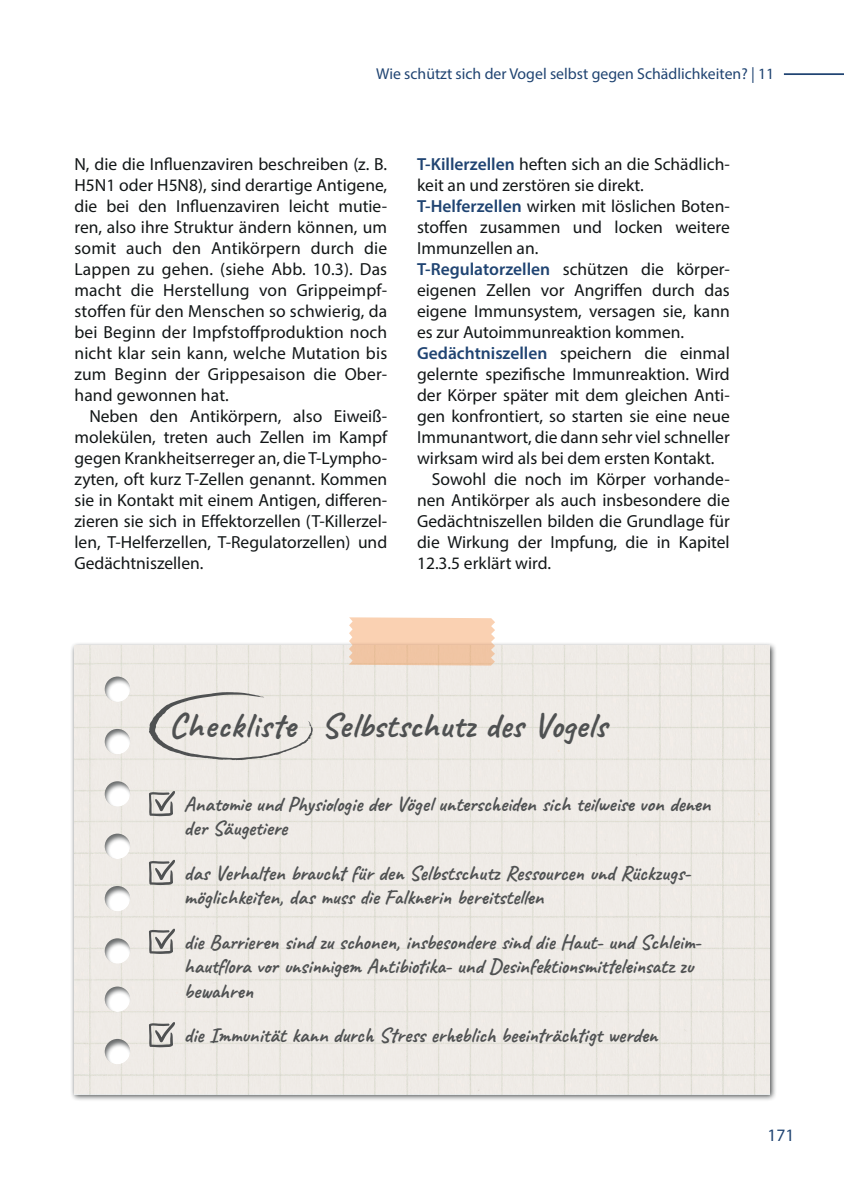
<style>
.page{position:relative;width:844px;height:1191px;background:#fff}
.page>*{position:absolute;margin:0;border:0;box-sizing:border-box;transform-origin:0 0}
.t1{font:700 35px "Caveat";letter-spacing:.01em;color:#4f5152}
.t2{font:700 21px/24.5px "Caveat";letter-spacing:-.005em;color:#4f5152}
.t3{font:17.5px/21px "Myriad Pro";color:#121617;text-align:justify}
.t4{font:17.5px "Myriad Pro";color:#204472}
.t5{font:15.75px "Myriad Pro";color:#204472}
.s1{font-weight:600;color:#204472}
</style>
<div class="page">
<hr style="left:783px;top:73px;width:60px;height:2px;background:#204472">
<div style="left:70px;top:642px;width:706px;height:460px;background:#121617;opacity:.75"></div>
<img style="left:74px;top:645px;width:695px;height:449px">
<svg style="left:149px;top:790px;width:26px;height:26px"></svg>
<svg style="left:149px;top:859px;width:26px;height:26px"></svg>
<svg style="left:149px;top:928px;width:26px;height:26px"></svg>
<svg style="left:149px;top:1021px;width:26px;height:26px"></svg>
<svg style="left:149px;top:692px;width:164px;height:68px;background:#e1ddd9"></svg>
<svg style="left:349px;top:617px;width:146px;height:48px;background:#f5ccad"></svg>
<div style="left:104px;top:673px;width:28px;height:291px;background:#121617;opacity:.63"></div>
<div style="left:104px;top:983px;width:28px;height:82px;background:#121617;opacity:.63"></div>
<p class="t5" style="left:376px;top:64px;width:399px">Wie schützt sich der Vogel selbst gegen Schädlichkeiten? | 11</p>
<p class="t3" style="left:74px;top:153px;width:314px">N, die die Influenzaviren beschreiben (z. B.<br>H5N1 oder H5N8), sind derartige Antigene, die bei den Influenzaviren leicht mutie&shy;ren, also ihre Struktur ändern können, um somit auch den Antikörpern durch die Lappen zu gehen. (siehe Abb. 10.3). Das macht die Herstellung von Grippeimpf&shy;stoffen für den Menschen so schwierig, da bei Beginn der Impfstoffproduktion noch nicht klar sein kann, welche Mutation bis zum Beginn der Grippesaison die Ober&shy;hand gewonnen hat.</p>
<p class="t3" style="left:74px;top:405px;width:314px;text-indent:15px">Neben den Antikörpern, also Eiweiß&shy;molekülen, treten auch Zellen im Kampf gegen Krankheitserreger an, die T-Lympho&shy;zyten, oft kurz T-Zellen genannt. Kommen sie in Kontakt mit einem Antigen, differen&shy;zieren sie sich in Effektorzellen (T-Killerzel&shy;len, T-Helferzellen, T-Regulatorzellen) und Gedächtniszellen.</p>
<p class="t3" style="left:417px;top:153px;width:314px"><span class="s1">T-Killerzellen</span> heften sich an die Schädlich-</p>
<p class="t3" style="left:417px;top:174px;width:228px">keit an und zerstören sie direkt.</p>
<p class="t3" style="left:417px;top:195px;width:314px"><span class="s1">T-Helferzellen</span> wirken mit löslichen Boten-</p>
<p class="t3" style="left:417px;top:216px;width:314px">stoffen zusammen und locken weitere</p>
<p class="t3" style="left:417px;top:237px;width:123px">Immunzellen an.</p>
<p class="t3" style="left:417px;top:258px;width:314px"><span class="s1">T-Regulatorzellen</span> schützen die körper-</p>
<p class="t3" style="left:417px;top:279px;width:314px">eigenen Zellen vor Angriffen durch das</p>
<p class="t3" style="left:417px;top:300px;width:314px">eigene Immunsystem, versagen sie, kann</p>
<p class="t3" style="left:417px;top:321px;width:269px">es zur Autoimmunreaktion kommen.</p>
<p class="t3" style="left:417px;top:342px;width:314px"><span class="s1">Gedächtniszellen</span> speichern die einmal</p>
<p class="t3" style="left:417px;top:363px;width:314px">gelernte spezifische Immunreaktion. Wird</p>
<p class="t3" style="left:417px;top:384px;width:314px">der Körper später mit dem gleichen Anti-</p>
<p class="t3" style="left:417px;top:405px;width:314px">gen konfrontiert, so starten sie eine neue</p>
<p class="t3" style="left:417px;top:426px;width:314px">Immunantwort, die dann sehr viel schneller</p>
<p class="t3" style="left:417px;top:447px;width:299px">wirksam wird als bei dem ersten Kontakt.</p>
<p class="t3" style="left:432px;top:468px;width:299px">Sowohl die noch im Körper vorhande-</p>
<p class="t3" style="left:417px;top:489px;width:314px">nen Antikörper als auch insbesondere die</p>
<p class="t3" style="left:417px;top:510px;width:314px">Gedächtniszellen bilden die Grundlage für</p>
<p class="t3" style="left:417px;top:531px;width:314px">die Wirkung der Impfung, die in Kapitel</p>
<p class="t3" style="left:417px;top:552px;width:135px">12.3.5 erklärt wird.</p>
<h1 class="t1" style="left:169px;top:703px;width:439px">Checkliste Selbstschutz des Vogels</h1>
<p class="t2" style="left:184px;top:791px;width:528px">Anatomie und Physiologie der Vögel unterscheiden sich teilweise von denen der Säugetiere</p>
<p class="t2" style="left:184px;top:860px;width:509px">das Verhalten braucht für den Selbstschutz Ressourcen und Rückzugs&shy;möglichkeiten, das muss die Falknerin bereitstellen</p>
<p class="t2" style="left:184px;top:929px;width:519px">die Barrieren sind zu schonen, insbesondere sind die Haut- und Schleim&shy;hautflora vor unsinnigem Antibiotika- und Desinfektionsmitteleinsatz zu bewahren</p>
<p class="t2" style="left:184px;top:1022px;width:475px">die Immunität kann durch Stress erheblich beeinträchtigt werden</p>
<p class="t4" style="left:767px;top:1124px;width:28px">171</p>
</div>
